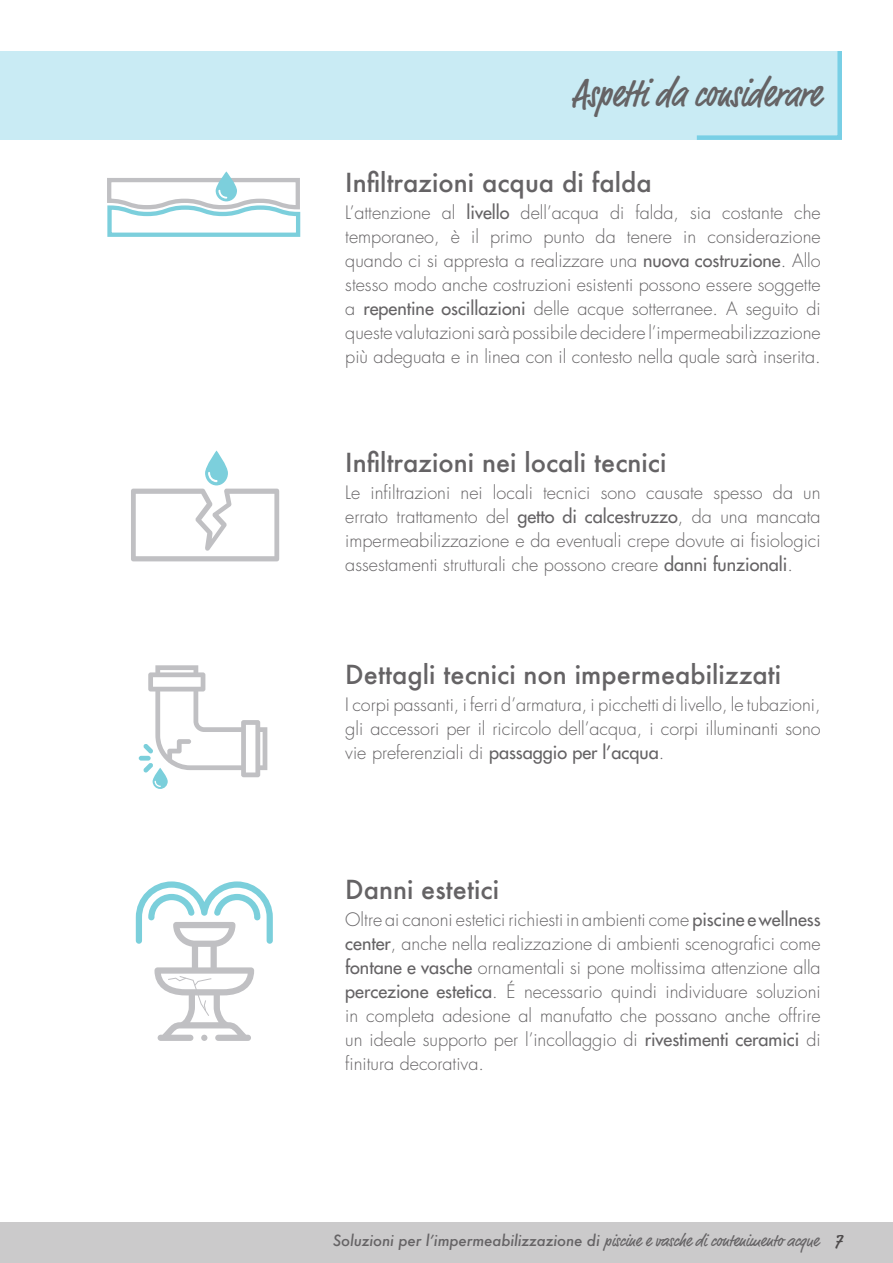
<style>
.page{position:relative;width:893px;height:1263px;background:#fff}
.page>*{position:absolute;margin:0;border:0;box-sizing:border-box;transform-origin:0 0}
.t1{font:500 condensed 39px "Market";color:#656365}
.t2{font:500 25.5px "Futura";color:#656365}
.t3{font:300 18px/24px "Futura Std";color:#656365;text-align:justify}
.t4{font:italic 500 15px "Futura";letter-spacing:-.01em;color:#656365}
.t5{font:3.9px "Myriad Pro";color:#05050a;scale:.92 1}
.s1{font-weight:500}
.s2{font-family:"Market";font-weight:400;font-style:normal;font-size:16.5px}
.s3{font-family:"Market";font-style:normal;font-stretch:condensed;font-size:21px;color:#4e4b4c}
</style>
<div class="page">
<div style="left:0;top:1222px;width:893px;height:41px;background:#cbcacb"></div>
<div style="left:0;top:51px;width:842px;height:89px;background:#c9ebf4"></div>
<svg style="left:696px;top:51px;width:146px;height:89px"></svg>
<svg style="left:216px;top:171px;width:21px;height:30px"></svg>
<svg style="left:107px;top:176px;width:194px;height:61px"></svg>
<svg style="left:131px;top:450px;width:148px;height:111px"></svg>
<div style="left:153px;top:768px;width:15px;height:21px;background:#7bcfdb;border-radius:8px"></div>
<hr style="left:139px;top:756px;width:12px;height:4px;background:#7bcfdb;border-radius:2px">
<svg style="left:143px;top:665px;width:124px;height:122px"></svg>
<svg style="left:136px;top:881px;width:137px;height:160px"></svg>
<h1 class="t1" style="left:572px;top:70px;width:250px">Aspetti da considerare</h1>
<h2 class="t2" style="left:345px;top:165px;width:308px">Infiltrazioni acqua di falda</h2>
<p class="t3" style="left:345px;top:201px;width:477px">L’attenzione al <span class="s1">livello</span> dell’acqua di falda, sia costante che temporaneo, è il primo punto da tenere in considerazione quando ci si appresta a realizzare una <span class="s1">nuova costruzione</span>. Allo stesso modo anche costruzioni esistenti possono essere soggette a <span class="s1">repentine oscillazioni</span> delle acque sotterranee. A seguito di queste valutazioni sarà possibile decidere l’impermeabilizzazione più adeguata e in linea con il contesto nella quale sarà inserita.</p>
<h2 class="t2" style="left:345px;top:445px;width:323px">Infiltrazioni nei locali tecnici</h2>
<p class="t3" style="left:345px;top:481px;width:477px">Le infiltrazioni nei locali tecnici sono causate spesso da un errato trattamento del <span class="s1">getto di calcestruzzo</span>, da una mancata impermeabilizzazione e da eventuali crepe dovute ai fisiologici assestamenti strutturali che possono creare <span class="s1">danni funzionali</span>.</p>
<p class="t5" style="left:351px;top:495px;width:23px">Lorem ipsum</p>
<h2 class="t2" style="left:345px;top:657px;width:437px">Dettagli tecnici non impermeabilizzati</h2>
<p class="t3" style="left:345px;top:693px;width:477px">I corpi passanti, i ferri d’armatura, i picchetti di livello, le tubazioni, gli accessori per il ricircolo dell’acqua, i corpi illuminanti sono vie preferenziali di <span class="s1">passaggio per l’acqua</span>.</p>
<h2 class="t2" style="left:345px;top:872px;width:155px">Danni estetici</h2>
<p class="t3" style="left:345px;top:907px;width:477px">Oltre ai canoni estetici richiesti in ambienti come <span class="s1">piscine e wellness center</span>, anche nella realizzazione di ambienti scenografici come <span class="s1">fontane e vasche</span> ornamentali si pone moltissima attenzione alla <span class="s1">percezione estetica</span>. É necessario quindi individuare soluzioni in completa adesione al manufatto che possano anche offrire un ideale supporto per l’incollaggio di <span class="s1">rivestimenti ceramici</span> di finitura decorativa.</p>
<p class="t4" style="left:333px;top:1230px;width:510px">Soluzioni per l’impermeabilizzazione di <span class="s2">piscine e vasche di contenimento acque</span> <span class="s3">7</span></p>
</div>
